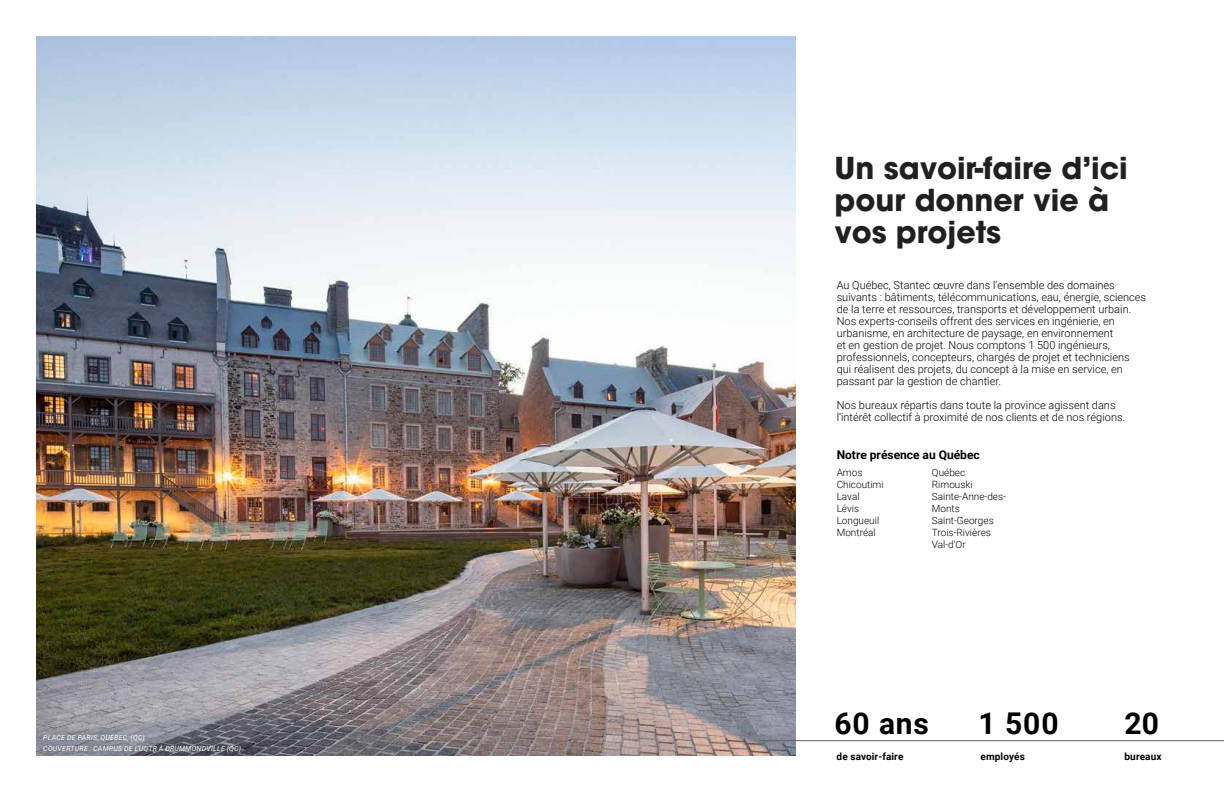
<style>
.page{position:relative;width:1224px;height:792px;background:#fff}
.page>*{position:absolute;margin:0;border:0;box-sizing:border-box;transform-origin:0 0}
.t1{font:700 30px/32px "ITC Avant Garde Pro";color:#221f20}
.t2{font:700 30px "Roboto";letter-spacing:.025em;color:#000}
.t3{font:700 12px "Roboto";color:#000}
.t4{font:300 11px/12px "Roboto";color:#000}
.t5{font:300 10px/12px "Roboto";color:#000}
.t6{font:700 10px "Roboto";letter-spacing:.01em;color:#000}
.t7{font:italic 7px/11px "Roboto";letter-spacing:.035em;color:#fff}
</style>
<div class="page">
<img style="left:36px;top:36px;width:760px;height:720px">
<hr style="left:760px;top:740px;width:464px;height:1px;background:#64605f">
<p class="t7" style="left:43px;top:732px;width:199px">PLACE DE PARIS, QUÉBEC, (QC)<br>COUVERTURE : CAMPUS DE L’UQTR À DRUMMONDVILLE (QC)</p>
<h1 class="t1" style="left:835px;top:152px;width:295px">Un savoir-faire d’ici pour donner vie à vos projets</h1>
<p class="t4" style="left:837px;top:279px;width:311px">Au Québec, Stantec œuvre dans l’ensemble des domaines suivants : bâtiments, télécommunications, eau, énergie, sciences de la terre et ressources, transports et développement urbain.<br>Nos experts-conseils offrent des services en ingénierie, en urbanisme, en architecture de paysage, en environnement<br>et en gestion de projet. Nous comptons 1 500 ingénieurs, professionnels, concepteurs, chargés de projet et techniciens qui réalisent des projets, du concept à la mise en service, en passant par la gestion de chantier.</p>
<p class="t4" style="left:837px;top:399px;width:290px">Nos bureaux répartis dans toute la province agissent dans l’intérêt collectif à proximité de nos clients et de nos régions.</p>
<p class="t3" style="left:837px;top:446px;width:145px">Notre présence au Québec</p>
<p class="t5" style="left:837px;top:466px;width:49px">Amos<br>Chicoutimi<br>Laval<br>Lévis<br>Longueuil<br>Montréal</p>
<p class="t5" style="left:932px;top:466px;width:76px">Québec<br>Rimouski<br>Sainte-Anne-des-<br>Monts<br>Saint-Georges<br>Trois-Rivières<br>Val-d’Or</p>
<h1 class="t2" style="left:835px;top:703px;width:96px">60 ans</h1>
<p class="t6" style="left:837px;top:749px;width:68px">de savoir-faire</p>
<h1 class="t2" style="left:979px;top:703px;width:81px">1 500</h1>
<p class="t6" style="left:981px;top:749px;width:46px">employés</p>
<h1 class="t2" style="left:1125px;top:703px;width:36px">20</h1>
<p class="t6" style="left:1125px;top:749px;width:38px">bureaux</p>
</div>
